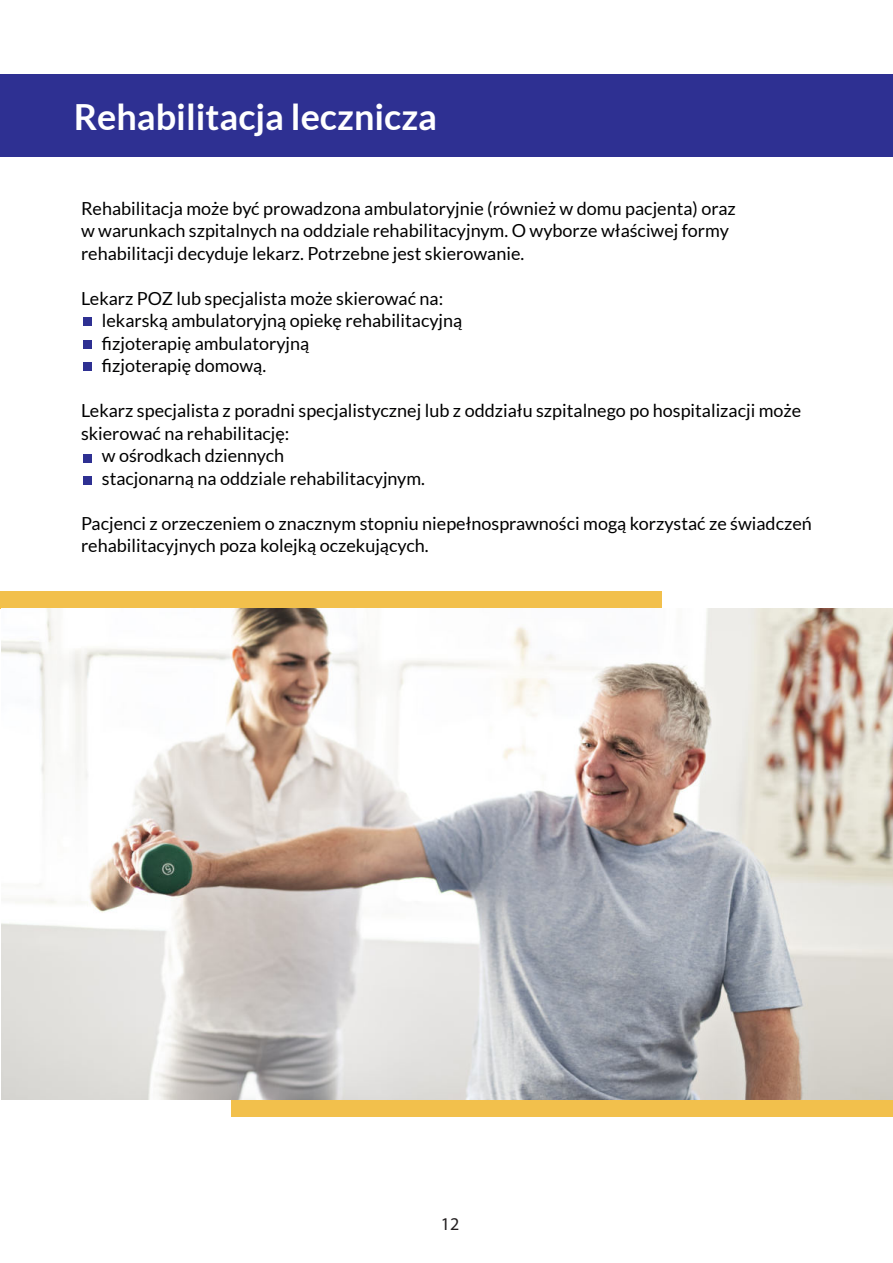
<style>
.page{position:relative;width:893px;height:1263px;background:#fff}
.page>*{position:absolute;margin:0;border:0;box-sizing:border-box;transform-origin:0 0}
.t1{font:700 36px "Lato";color:#fff}
.t2{font:18px/22.5px "Lato";color:#000001}
.t3{font:18px "Myriad Pro";color:#231f20}
</style>
<div class="page">
<div style="left:0;top:74px;width:893px;height:83px;background:#2e3092"></div>
<div style="left:83px;top:317px;width:9px;height:9px;background:#2e3092"></div>
<div style="left:83px;top:340px;width:9px;height:9px;background:#2e3092"></div>
<div style="left:83px;top:362px;width:9px;height:9px;background:#2e3092"></div>
<div style="left:83px;top:454px;width:9px;height:9px;background:#2e3092"></div>
<div style="left:83px;top:476px;width:9px;height:9px;background:#2e3092"></div>
<div style="left:0;top:591px;width:662px;height:18px;background:#f2c04c"></div>
<div style="left:231px;top:1099px;width:662px;height:18px;background:#f2c04c"></div>
<img style="left:2px;top:609px;width:891px;height:490px">
<h1 class="t1" style="left:74px;top:103px;width:365px">Rehabilitacja lecznicza</h1>
<p class="t2" style="left:81px;top:197px;width:656px">Rehabilitacja może być prowadzona ambulatoryjnie (również w domu pacjenta) oraz w warunkach szpitalnych na oddziale rehabilitacyjnym. O wyborze właściwej formy rehabilitacji decyduje lekarz. Potrzebne jest skierowanie.</p>
<p class="t2" style="left:102px;top:287px;width:362px;text-indent:-21px">Lekarz POZ lub specjalista może skierować na: lekarską ambulatoryjną opiekę rehabilitacyjną fizjoterapię ambulatoryjną<br>fizjoterapię domową.</p>
<p class="t2" style="left:81px;top:399px;width:722px">Lekarz specjalista z poradni specjalistycznej lub z oddziału szpitalnego po hospitalizacji może</p>
<p class="t2" style="left:81px;top:422px;width:210px">skierować na rehabilitację:</p>
<p class="t2" style="left:102px;top:444px;width:184px">w ośrodkach dziennych</p>
<p class="t2" style="left:102px;top:467px;width:325px">stacjonarną na oddziale rehabilitacyjnym.</p>
<p class="t2" style="left:81px;top:512px;width:732px">Pacjenci z orzeczeniem o znacznym stopniu niepełnosprawności mogą korzystać ze świadczeń rehabilitacyjnych poza kolejką oczekujących.</p>
<p class="t3" style="left:441px;top:1213px;width:20px">12</p>
</div>
